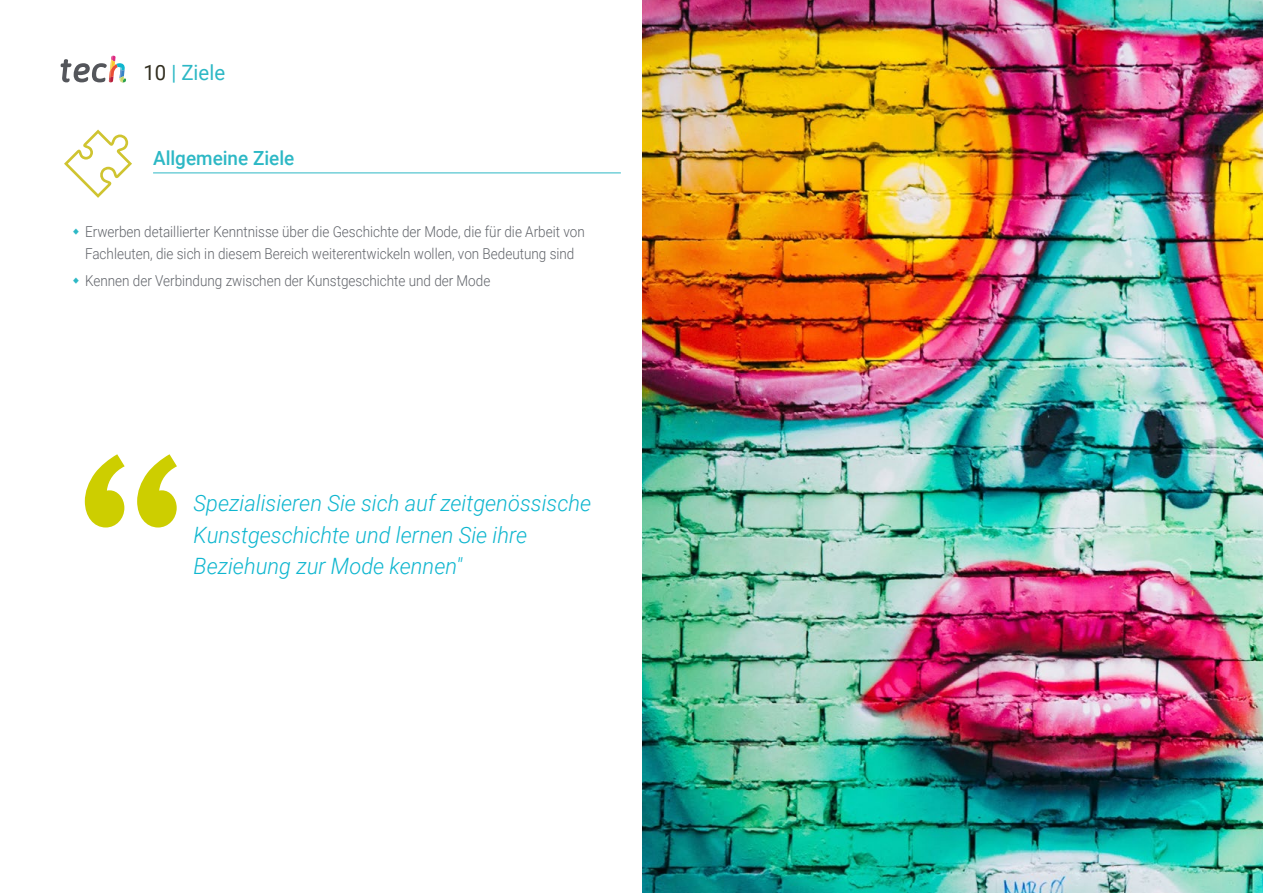
<style>
.page{position:relative;width:1263px;height:893px;background:#fff}
.page>*{position:absolute;margin:0;border:0;box-sizing:border-box;transform-origin:0 0}
.t1{font:italic 300 22.5px/31.5px "Roboto";color:#0fb6cf}
.t2{font:21px "Roboto";color:#2db8c5}
.t3{font:500 19.5px "Roboto";color:#2db8c5}
.t4{font:300 15px/22.5px "Roboto";color:#61646a;scale:.9 1}
.s1{color:#312e20}
</style>
<div class="page">
<hr style="left:153px;top:173px;width:468px;height:1px;background:#2db8c5">
<svg style="left:64px;top:130px;width:68px;height:68px"></svg>
<img style="left:642px;top:0;width:621px;height:893px">
<svg style="left:61px;top:56px;width:65px;height:27px"></svg>
<svg style="left:85px;top:454px;width:92px;height:73px"></svg>
<h2 class="t2" style="left:144px;top:57px;width:83px"><span class="s1">10</span> | Ziele</h2>
<h3 class="t3" style="left:153px;top:144px;width:143px">Allgemeine Ziele</h3>
<p class="t4" style="left:85px;top:219px;width:557px">Erwerben detaillierter Kenntnisse über die Geschichte der Mode, die für die Arbeit von<br>Fachleuten, die sich in diesem Bereich weiterentwickeln wollen, von Bedeutung sind</p>
<p class="t4" style="left:85px;top:269px;width:452px">Kennen der Verbindung zwischen der Kunstgeschichte und der Mode</p>
<h1 class="t1" style="left:194px;top:487px;width:399px">Spezialisieren Sie sich auf zeitgenössische<br>Kunstgeschichte und lernen Sie ihre<br>Beziehung zur Mode kennen"</h1>
</div>
